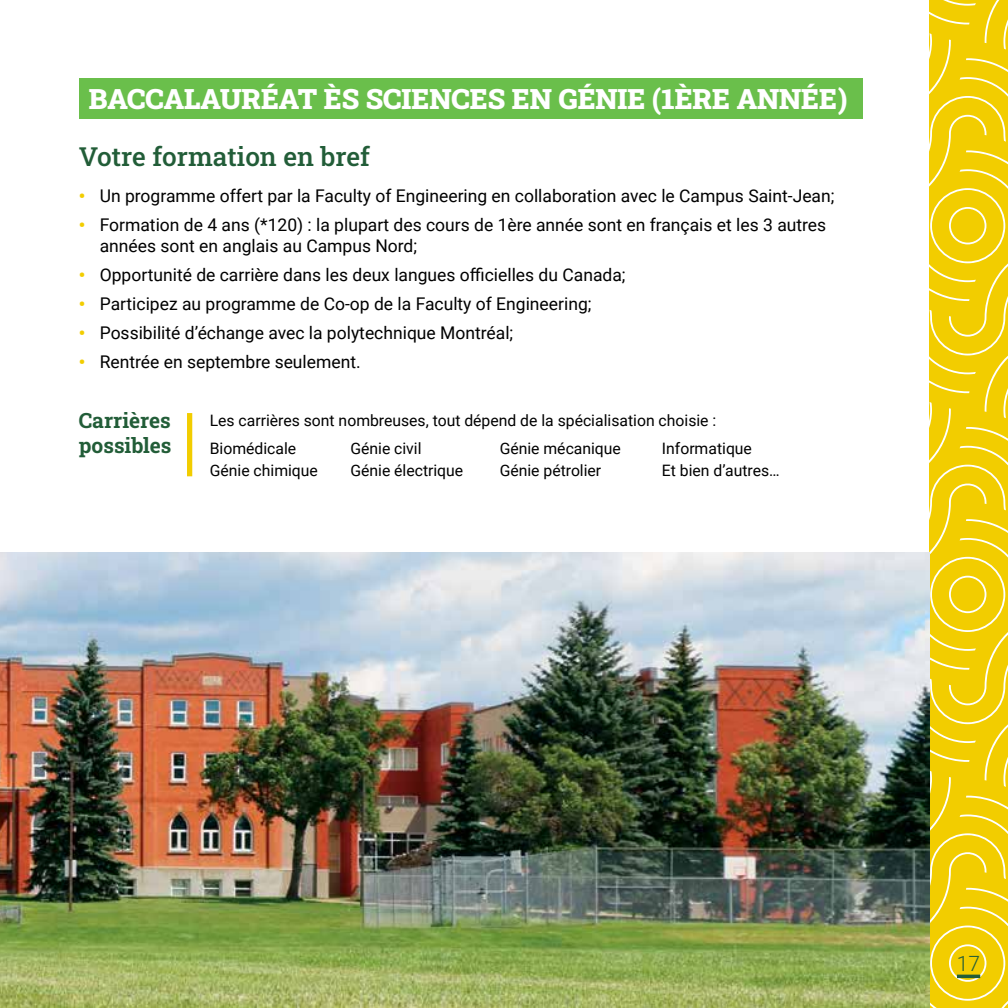
<style>
.page{position:relative;width:1008px;height:1008px;background:#fff}
.page>*{position:absolute;margin:0;border:0;box-sizing:border-box;transform-origin:0 0}
.t1{font:900 28px "Roboto Slab";color:#fff}
.t2{font:500 26.25px "Roboto Slab";color:#225d38}
.t3{font:700 21px/25.2px "Roboto Slab";color:#225d38}
.t4{font:300 21px "Roboto";color:#225d38}
.t5{font:17.5px/21px "Roboto";color:#000}
.t6{font:15.75px/22.6px "Roboto";color:#000}
.s1{font-weight:900;color:#f2cd00}
</style>
<div class="page">
<svg style="left:929px;top:0;width:79px;height:1008px;background:#f2d016"></svg>
<div style="left:79px;top:79px;width:784px;height:40px;background:#6abf4b"></div>
<div style="left:187px;top:413px;width:5px;height:63px;background:#f2cd00"></div>
<img style="left:0;top:553px;width:929px;height:455px">
<hr style="left:957px;top:975px;width:23px;height:3px;background:#225d38">
<h1 class="t1" style="left:89px;top:79px;width:760px">BACCALAURÉAT ÈS SCIENCES EN GÉNIE (1ÈRE ANNÉE)</h1>
<h2 class="t2" style="left:79px;top:138px;width:293px">Votre formation en bref</h2>
<p class="t5" style="left:79px;top:185px;width:757px"><span class="s1">•</span> Un programme offert par la Faculty of Engineering en collaboration avec le Campus Saint-Jean;</p>
<p class="t5" style="left:100px;top:214px;width:728px;text-indent:-21px"><span class="s1">•</span> Formation de 4 ans (*120) : la plupart des cours de 1ère année sont en français et les 3 autres années sont en anglais au Campus Nord;</p>
<p class="t5" style="left:79px;top:264px;width:548px"><span class="s1">•</span> Opportunité de carrière dans les deux langues officielles du Canada;</p>
<p class="t5" style="left:79px;top:293px;width:514px"><span class="s1">•</span> Participez au programme de Co-op de la Faculty of Engineering;</p>
<p class="t5" style="left:79px;top:322px;width:436px"><span class="s1">•</span> Possibilité d’échange avec la polytechnique Montréal;</p>
<p class="t5" style="left:79px;top:350px;width:284px"><span class="s1">•</span> Rentrée en septembre seulement.</p>
<p class="t3" style="left:79px;top:407px;width:94px">Carrières possibles</p>
<p class="t6" style="left:500px;top:406px;width:218px;line-height:27.5px;text-indent:-290px">Les carrières sont nombreuses, tout dépend de la spécialisation choisie :<br>Génie mécanique</p>
<p class="t6" style="left:500px;top:459px;width:103px">Génie pétrolier</p>
<p class="t6" style="left:662px;top:436px;width:119px">Informatique<br>Et bien d’autres…</p>
<p class="t6" style="left:210px;top:436px;width:110px">Biomédicale<br>Génie chimique</p>
<p class="t6" style="left:350px;top:436px;width:114px">Génie civil<br>Génie électrique</p>
<p class="t4" style="left:957px;top:949px;width:25px">17</p>
</div>
